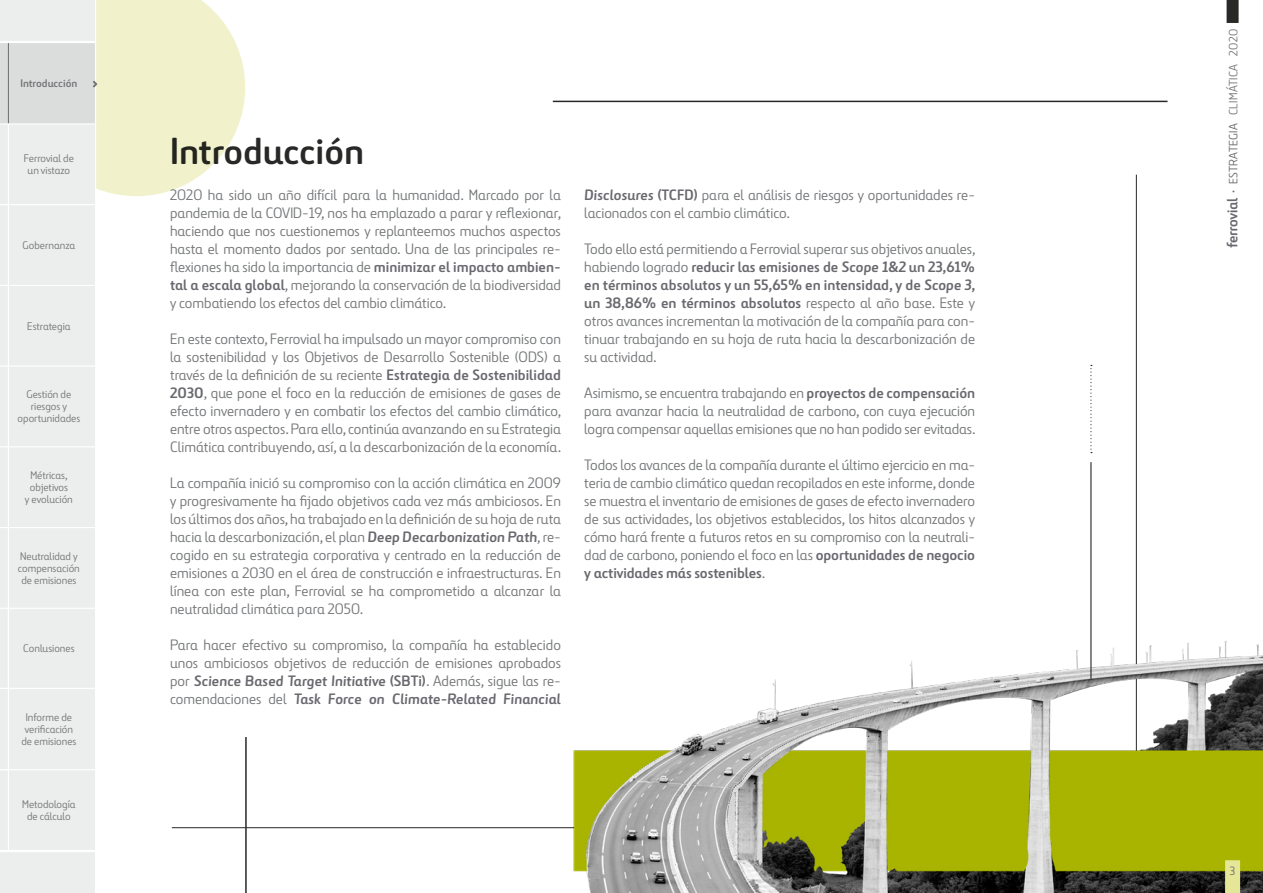
<style>
.page{position:relative;width:1263px;height:893px;background:#fff}
.page>*{position:absolute;margin:0;border:0;box-sizing:border-box;transform-origin:0 0}
.t1{font:700 37.5px "Ferrovial";color:#282827}
.t2{font:15px/18px "Ferrovial";color:#747678;text-align:justify}
.t3{font:12px "Ferrovial";letter-spacing:.025em;color:#747678}
.t4{font:12px "Ferrovial";color:#706f6f}
.t5{font:10.95px/12px "Ferrovial";color:#747678;text-align:center}
.t6{font:700 10.95px "Ferrovial";color:#747678}
.s1{font-weight:700;color:#68686e}
.s2{font-size:15px;color:#68686e}
.s3{color:#68686e}
</style>
<div class="page">
<hr style="left:172px;top:827px;width:1006px;height:1px;background:#282827">
<hr style="left:1136px;top:175px;width:1px;height:659px;background:#282827">
<hr style="left:245px;top:737px;width:2px;height:156px;background:#282827">
<hr style="left:553px;top:101px;width:614px;height:1px;background:#282827">
<img style="left:561px;top:412px;width:702px;height:481px">
<hr style="left:1090px;top:462px;width:1px;height:217px;background:#282827">
<svg style="left:1090px;top:365px;width:2px;height:88px"></svg>
<div style="left:1226px;top:0;width:12px;height:23px;background:#282827"></div>
<div style="left:1225px;top:860px;width:15px;height:33px;background:#e5e697"></div>
<svg style="left:0;top:0;width:245px;height:893px"></svg>
<div style="left:8px;top:125px;width:87px;height:79px;background:#eceeed"></div>
<div style="left:8px;top:205px;width:87px;height:80px;background:#eceeed"></div>
<div style="left:8px;top:367px;width:87px;height:79px;background:#eceeed"></div>
<div style="left:8px;top:528px;width:87px;height:80px;background:#eceeed"></div>
<div style="left:8px;top:689px;width:87px;height:80px;background:#eceeed"></div>
<div style="left:8px;top:286px;width:87px;height:80px;background:#eceeed"></div>
<div style="left:8px;top:447px;width:87px;height:80px;background:#eceeed"></div>
<div style="left:8px;top:609px;width:87px;height:79px;background:#eceeed"></div>
<div style="left:8px;top:770px;width:87px;height:80px;background:#eceeed"></div>
<p class="t6" style="left:20px;top:77px;width:59px">Introducción</p>
<p class="t5" style="left:24px;top:152px;width:52px">Ferrovial de un vistazo</p>
<p class="t5" style="left:23px;top:239px;width:54px">Gobernanza</p>
<p class="t5" style="left:27px;top:320px;width:45px">Estrategia</p>
<p class="t5" style="left:18px;top:388px;width:64px">Gestión de riesgos y oportunidades</p>
<p class="t5" style="left:25px;top:469px;width:49px">Métricas, objetivos<br>y evolución</p>
<p class="t5" style="left:18px;top:550px;width:63px">Neutralidad y compensación de emisiones</p>
<p class="t5" style="left:23px;top:642px;width:53px">Conlusiones</p>
<p class="t5" style="left:21px;top:711px;width:56px">Informe de verificación de emisiones</p>
<p class="t5" style="left:22px;top:798px;width:55px">Metodología de cálculo</p>
<h1 class="t1" style="left:170px;top:127px;width:196px">Introducción</h1>
<p class="t2" style="left:170px;top:185px;width:393px">2020 ha sido un año difícil para la humanidad. Marcado por la pandemia de la COVID-19, nos ha emplazado a parar y reflexionar, haciendo que nos cuestionemos y replanteemos muchos aspectos hasta el momento dados por sentado. Una de las principales re&shy;flexiones ha sido la importancia de <span class="s1">minimizar el impacto ambien&shy;tal a escala global</span>, mejorando la conservación de la biodiversidad y combatiendo los efectos del cambio climático.</p>
<p class="t2" style="left:170px;top:329px;width:393px">En este contexto, Ferrovial ha impulsado un mayor compromiso con la sostenibilidad y los Objetivos de Desarrollo Sostenible (ODS) a través de la definición de su reciente <span class="s1">Estrategia de Sostenibilidad 2030</span>, que pone el foco en la reducción de emisiones de gases de efecto invernadero y en combatir los efectos del cambio climático, entre otros aspectos. Para ello, continúa avanzando en su Estrategia Climática contribuyendo, así, a la descarbonización de la economía.</p>
<p class="t2" style="left:170px;top:473px;width:392px">La compañía inició su compromiso con la acción climática en 2009 y progresivamente ha fijado objetivos cada vez más ambiciosos. En los últimos dos años, ha trabajado en la definición de su hoja de ruta hacia la descarbonización, el plan <span class="s1">Deep Decarbonization Path</span>, re&shy;cogido en su estrategia corporativa y centrado en la reducción de emisiones a 2030 en el área de construcción e infraestructuras. En línea con este plan, Ferrovial se ha comprometido a alcanzar la neutralidad climática para 2050.</p>
<p class="t2" style="left:170px;top:635px;width:394px">Para hacer efectivo su compromiso, la compañía ha establecido unos ambiciosos objetivos de reducción de emisiones aprobados por <span class="s1">Science Based Target Initiative (SBTi)</span>. Además, sigue las re&shy;comendaciones del <span class="s1">Task Force on Climate-Related Financial</span></p>
<p class="t2" style="left:584px;top:185px;width:392px"><span class="s1">Disclosures (TCFD)</span> para el análisis de riesgos y oportunidades re&shy;lacionados con el cambio climático.</p>
<p class="t2" style="left:584px;top:239px;width:393px">Todo ello está permitiendo a Ferrovial superar sus objetivos anuales, habiendo logrado <span class="s1">reducir las emisiones de Scope 1&amp;2 un 23,61% en términos absolutos y un 55,65% en intensidad, y de Scope 3, un 38,86% en términos absolutos</span> respecto al año base. Este y otros avances incrementan la motivación de la compañía para con&shy;tinuar trabajando en su hoja de ruta hacia la descarbonización de su actividad.</p>
<p class="t2" style="left:584px;top:383px;width:393px">Asimismo, se encuentra trabajando en <span class="s1">proyectos de compensación </span>para avanzar hacia la neutralidad de carbono, con cuya ejecución logra compensar aquellas emisiones que no han podido ser evitadas.</p>
<p class="t2" style="left:584px;top:455px;width:392px">Todos los avances de la compañía durante el último ejercicio en ma&shy;teria de cambio climático quedan recopilados en este informe, donde se muestra el inventario de emisiones de gases de efecto invernadero de sus actividades, los objetivos establecidos, los hitos alcanzados y cómo hará frente a futuros retos en su compromiso con la neutrali&shy;dad de carbono, poniendo el foco en las <span class="s1">oportunidades de negocio y actividades más sostenibles</span>.</p>
<p class="t3" style="left:1226px;top:248px;width:221px;rotate:-90deg"><span class="s2">∆</span> <span class="s1">·</span> <span class="s3">ESTRATEGIA</span> CLIMÁTICA 2020</p>
<p class="t4" style="left:1230px;top:863px;width:7px">3</p>
</div>
